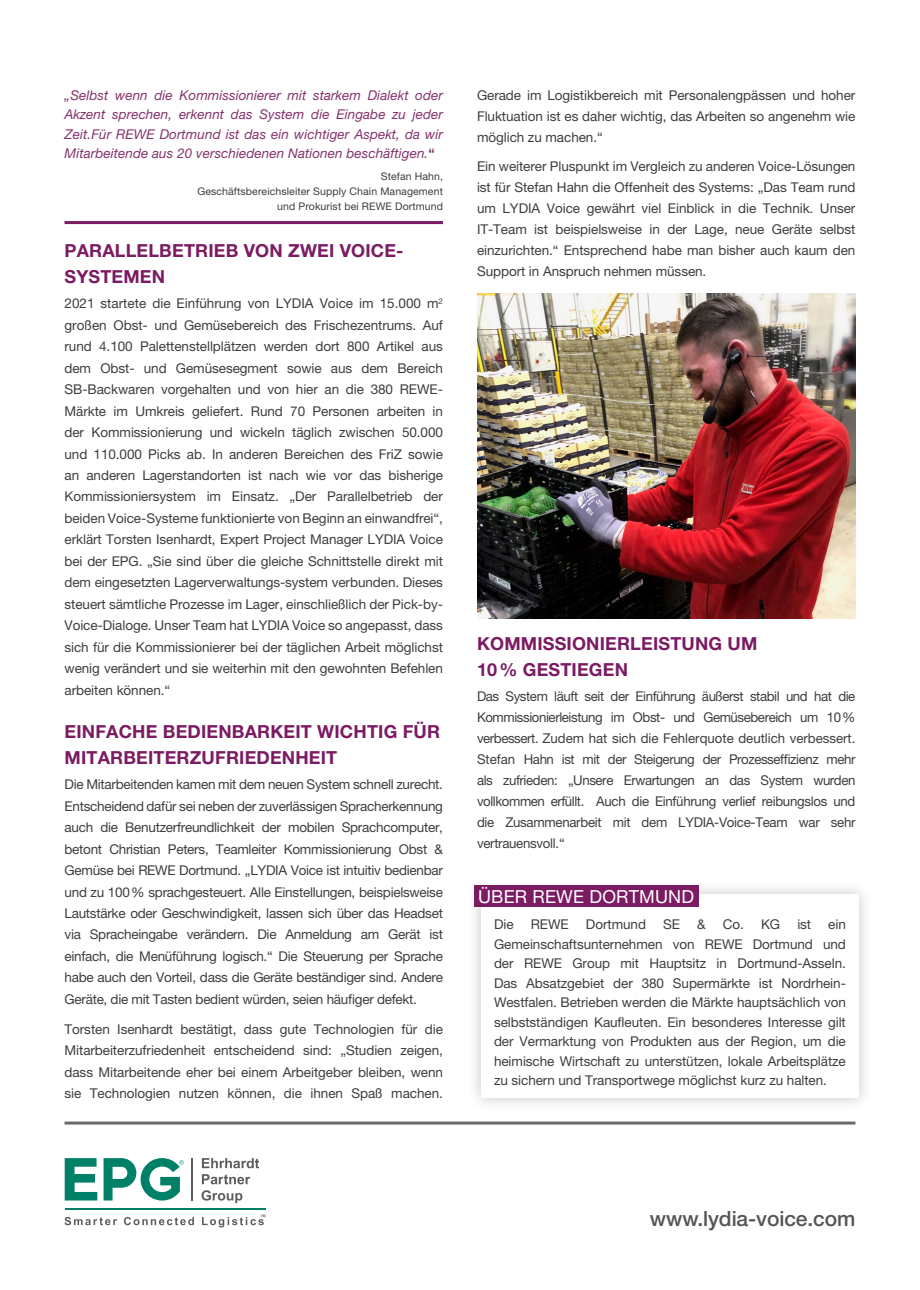
<style>
.page{position:relative;width:920px;height:1290px;background:#fff}
.page>*{position:absolute;margin:0;border:0;box-sizing:border-box;transform-origin:0 0}
.t1{font:500 21px "Helvetica Neue LT Pro";letter-spacing:-.005em;color:#545557}
.t2{font:700 18px/26px "Helvetica Neue LT Pro";letter-spacing:.01em;color:#7b1b62}
.t3{font:18px "Helvetica Neue LT Pro";letter-spacing:.01em;color:#fff}
.t4{font:13.5px/21.5px "Helvetica Neue LT Pro";letter-spacing:-.005em;color:#3e3e3f;text-align:justify}
.t5{font:italic 13.5px/19.5px "Helvetica Neue LT Pro";letter-spacing:.005em;color:#84326d;text-align:justify}
.t6{font:10.5px/15px "Helvetica Neue LT Pro";letter-spacing:.01em;color:#3e3e3f;text-align:right}
.s1{font-weight:700;font-style:normal}
</style>
<div class="page">
<hr style="left:65px;top:1121px;width:790px;height:3px;background:#69696c">
<div style="left:467px;top:880px;width:406px;height:232px;background:#231f20;opacity:.25"></div>
<div style="left:481px;top:894px;width:378px;height:204px;background:#fff"></div>
<div style="left:474px;top:886px;width:224px;height:21px;background:#7b1b62"></div>
<hr style="left:65px;top:1208px;width:200px;height:2px;background:#008066">
<svg style="left:65px;top:1158px;width:32px;height:42px"></svg>
<svg style="left:202px;top:1158px;width:57px;height:10px"></svg>
<svg style="left:202px;top:1174px;width:48px;height:10px"></svg>
<svg style="left:202px;top:1190px;width:40px;height:13px"></svg>
<svg style="left:65px;top:1217px;width:52px;height:8px"></svg>
<svg style="left:124px;top:1217px;width:70px;height:8px"></svg>
<svg style="left:202px;top:1215px;width:63px;height:12px"></svg>
<svg style="left:104px;top:1158px;width:80px;height:42px"></svg>
<hr style="left:191px;top:1158px;width:2px;height:42px;background:#5c5c5f">
<hr style="left:65px;top:221px;width:378px;height:3px;background:#7b1b62">
<img style="left:477px;top:294px;width:378px;height:324px">
<p class="t5" style="left:65px;top:85px;width:380px">„Selbst wenn die Kommissionierer mit starkem Dialekt oder Akzent sprechen, erkennt das System die Eingabe zu jeder Zeit.Für REWE Dortmund ist das ein wichtiger Aspekt, da wir Mitarbeitende aus 20 verschiedenen Nationen beschäftigen.<span class="s1">“</span></p>
<p class="t6" style="left:197px;top:169px;width:247px">Stefan Hahn,<br>Geschäftsbereichsleiter Supply Chain Management und Prokurist bei REWE Dortmund</p>
<h2 class="t2" style="left:65px;top:237px;width:341px">PARALLELBETRIEB VON ZWEI VOICE-<br>SYSTEMEN</h2>
<p class="t4" style="left:65px;top:293px;width:380px">2021 startete die Einführung von LYDIA Voice im 15.000 m<sup>2 </sup>großen Obst- und Gemüsebereich des Frischezentrums. Auf rund 4.100 Palettenstellplätzen werden dort 800 Artikel aus dem Obst- und Gemüsesegment sowie aus dem Bereich SB-Backwaren vorgehalten und von hier an die 380 REWE-Märkte im Umkreis geliefert. Rund 70 Personen arbeiten in der Kommissionierung und wickeln täglich zwischen 50.000 und 110.000 Picks ab. In anderen Bereichen des FriZ sowie an anderen Lagerstandorten ist nach wie vor das bisherige Kommissioniersystem im Einsatz. „Der Parallelbetrieb der beiden Voice-Systeme funktionierte von Beginn an einwandfrei“, erklärt Torsten Isenhardt, Expert Project Manager LYDIA Voice bei der EPG. „Sie sind über die gleiche Schnittstelle direkt mit dem eingesetzten Lagerverwaltungs-system verbunden. Dieses steuert sämtliche Prozesse im Lager, einschließlich der Pick-by-Voice-Dialoge. Unser Team hat LYDIA Voice so angepasst, dass sich für die Kommissionierer bei der täglichen Arbeit möglichst wenig verändert und sie weiterhin mit den gewohnten Befehlen arbeiten können.“</p>
<h2 class="t2" style="left:65px;top:718px;width:377px">EINFACHE BEDIENBARKEIT WICHTIG FÜR<br>MITARBEITERZUFRIEDENHEIT</h2>
<p class="t4" style="left:65px;top:773px;width:380px">Die Mitarbeitenden kamen mit dem neuen System schnell zurecht.<br>Entscheidend dafür sei neben der zuverlässigen Spracherkennung auch die Benutzerfreundlichkeit der mobilen Sprachcomputer, betont Christian Peters, Teamleiter Kommissionierung Obst &amp; Gemüse bei REWE Dortmund. „LYDIA Voice ist intuitiv bedienbar und zu 100% sprachgesteuert. Alle Einstellungen, beispielsweise Lautstärke oder Geschwindigkeit, lassen sich über das Headset via Spracheingabe verändern. Die Anmeldung am Gerät ist einfach, die Menüführung logisch.“ Die Steuerung per Sprache habe auch den Vorteil, dass die Geräte beständiger sind. Andere Geräte, die mit Tasten bedient würden, seien häufiger defekt.</p>
<p class="t4" style="left:65px;top:1018px;width:380px">Torsten Isenhardt bestätigt, dass gute Technologien für die Mitarbeiterzufriedenheit entscheidend sind: „Studien zeigen, dass Mitarbeitende eher bei einem Arbeitgeber bleiben, wenn sie Technologien nutzen können, die ihnen Spaß machen.</p>
<p class="t4" style="left:477px;top:84px;width:380px;line-height:21px">Gerade im Logistikbereich mit Personalengpässen und hoher Fluktuation ist es daher wichtig, das Arbeiten so angenehm wie möglich zu machen.“</p>
<p class="t4" style="left:477px;top:156px;width:380px;line-height:21px">Ein weiterer Pluspunkt im Vergleich zu anderen Voice-Lösungen ist für Stefan Hahn die Offenheit des Systems: „Das Team rund um LYDIA Voice gewährt viel Einblick in die Technik. Unser IT-Team ist beispielsweise in der Lage, neue Geräte selbst einzurichten.“ Entsprechend habe man bisher auch kaum den Support in Anspruch nehmen müssen.</p>
<h2 class="t2" style="left:477px;top:631px;width:282px;line-height:25.5px">KOMMISSIONIERLEISTUNG UM<br>10% GESTIEGEN</h2>
<p class="t4" style="left:477px;top:685px;width:380px;line-height:21px">Das System läuft seit der Einführung äußerst stabil und hat die Kommissionierleistung im Obst- und Gemüsebereich um 10% verbessert. Zudem hat sich die Fehlerquote deutlich verbessert.<br>Stefan Hahn ist mit der Steigerung der Prozesseffizienz mehr als zufrieden: „Unsere Erwartungen an das System wurden vollkommen erfüllt. Auch die Einführung verlief reibungslos und die Zusammenarbeit mit dem LYDIA-Voice-Team war sehr vertrauensvoll.“</p>
<h2 class="t3" style="left:478px;top:885px;width:218px">ÜBER REWE DORTMUND</h2>
<p class="t4" style="left:494px;top:914px;width:21px">Die</p>
<p class="t4" style="left:531px;top:914px;width:40px">REWE</p>
<p class="t4" style="left:586px;top:914px;width:62px">Dortmund</p>
<p class="t4" style="left:663px;top:914px;width:18px">SE</p>
<p class="t4" style="left:697px;top:914px;width:10px">&amp;</p>
<p class="t4" style="left:723px;top:914px;width:59px">Co. KG</p>
<p class="t4" style="left:797px;top:914px;width:15px">ist</p>
<p class="t4" style="left:494px;top:915px;width:353px;line-height:19.5px;text-indent:334px">ein Gemeinschaftsunternehmen von REWE Dortmund und der REWE Group mit Hauptsitz in Dortmund-Asseln.<br>Das Absatzgebiet der 380 Supermärkte ist Nordrhein-Westfalen. Betrieben werden die Märkte hauptsächlich von selbstständigen Kaufleuten. Ein besonderes Interesse gilt der Vermarktung von Produkten aus der Region, um die heimische Wirtschaft zu unterstützen, lokale Arbeitsplätze zu sichern und Transportwege möglichst kurz zu halten.</p>
<h1 class="t1" style="left:650px;top:1206px;width:207px">www.lydia-voice.com</h1>
</div>
